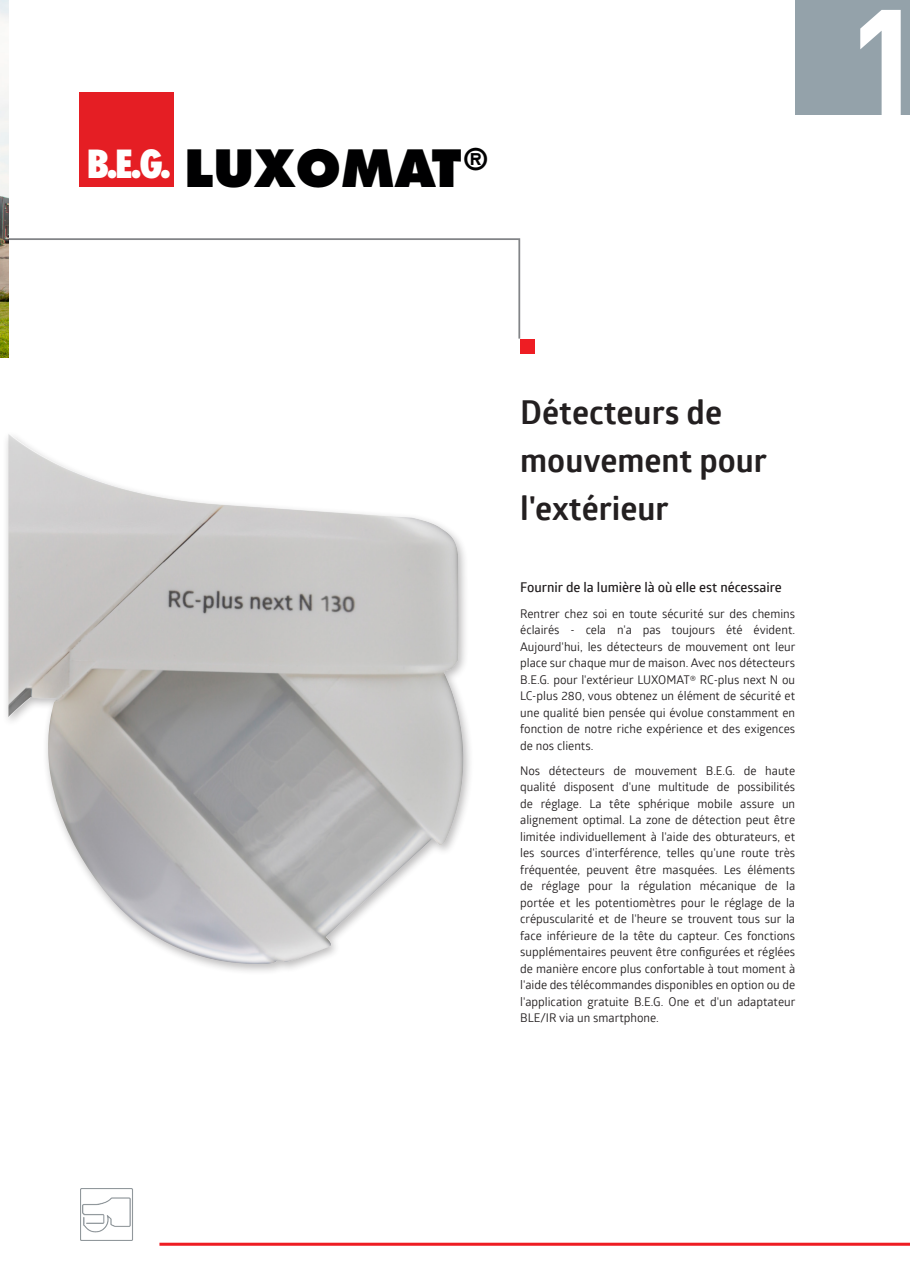
<style>
.page{position:relative;width:910px;height:1280px;background:#fff}
.page>*{position:absolute;margin:0;border:0;box-sizing:border-box;transform-origin:0 0}
.t1{font:700 148.5px "DIN Pro";color:#fff}
.t2{font:800 49.95px "Futura";color:#000001}
.t3{font:700 33px/48px "Glober";color:#231f20}
.t4{font:600 13.5px "Glober";color:#231f20}
.t5{font:12px/16.5px "Glober";color:#231f20;text-align:justify}
</style>
<div class="page">
<div style="left:2px;top:430px;width:472px;height:546px;background:#231f20;opacity:.3"></div>
<img style="left:9px;top:433px;width:465px;height:532px">
<svg style="left:9px;top:238px;width:512px;height:101px"></svg>
<img style="left:81px;top:1188px;width:52px;height:52px">
<div style="left:520px;top:339px;width:15px;height:14px;background:#ee1d23"></div>
<div style="left:795px;top:0;width:115px;height:115px;background:#94a2aa"></div>
<div style="left:80px;top:92px;width:94px;height:95px;background:#e51e24"></div>
<hr style="left:159px;top:1243px;width:751px;height:3px;background:#ee1d23">
<img style="left:0;top:0;width:9px;height:357px">
<p class="t2" style="left:86px;top:137px;width:403px"><sup>B.E.G.</sup> LUXOMAT<sup>®</sup></p>
<p class="t1" style="left:845px;top:-39px;width:81px">1</p>
<p class="t3" style="left:520px;top:388px;width:248px">Détecteurs de mouvement pour l'extérieur</p>
<p class="t4" style="left:520px;top:578px;width:263px">Fournir de la lumière là où elle est nécessaire</p>
<p class="t5" style="left:520px;top:604px;width:277px">Rentrer chez soi en toute sécurité sur des chemins éclairés - cela n'a pas toujours été évident.<br>Aujourd'hui, les détecteurs de mouvement ont leur place sur chaque mur de maison. Avec nos détecteurs B.E.G. pour l'extérieur LUXOMAT® RC-plus next N ou LC-plus 280, vous obtenez un élément de sécurité et une qualité bien pensée qui évolue constamment en fonction de notre riche expérience et des exigences de nos clients.</p>
<p class="t5" style="left:520px;top:762px;width:277px">Nos détecteurs de mouvement B.E.G. de haute qualité disposent d'une multitude de possibilités de réglage. La tête sphérique mobile assure un alignement optimal. La zone de détection peut être limitée individuellement à l'aide des obturateurs, et les sources d'interférence, telles qu'une route très fréquentée, peuvent être masquées. Les éléments de réglage pour la régulation mécanique de la portée et les potentiomètres pour le réglage de la crépuscularité et de l'heure se trouvent tous sur la face inférieure de la tête du capteur. Ces fonctions supplémentaires peuvent être configurées et réglées de manière encore plus confortable à tout moment à l'aide des télécommandes disponibles en option ou de l'application gratuite B.E.G. One et d'un adaptateur BLE/IR via un smartphone.</p>
</div>
